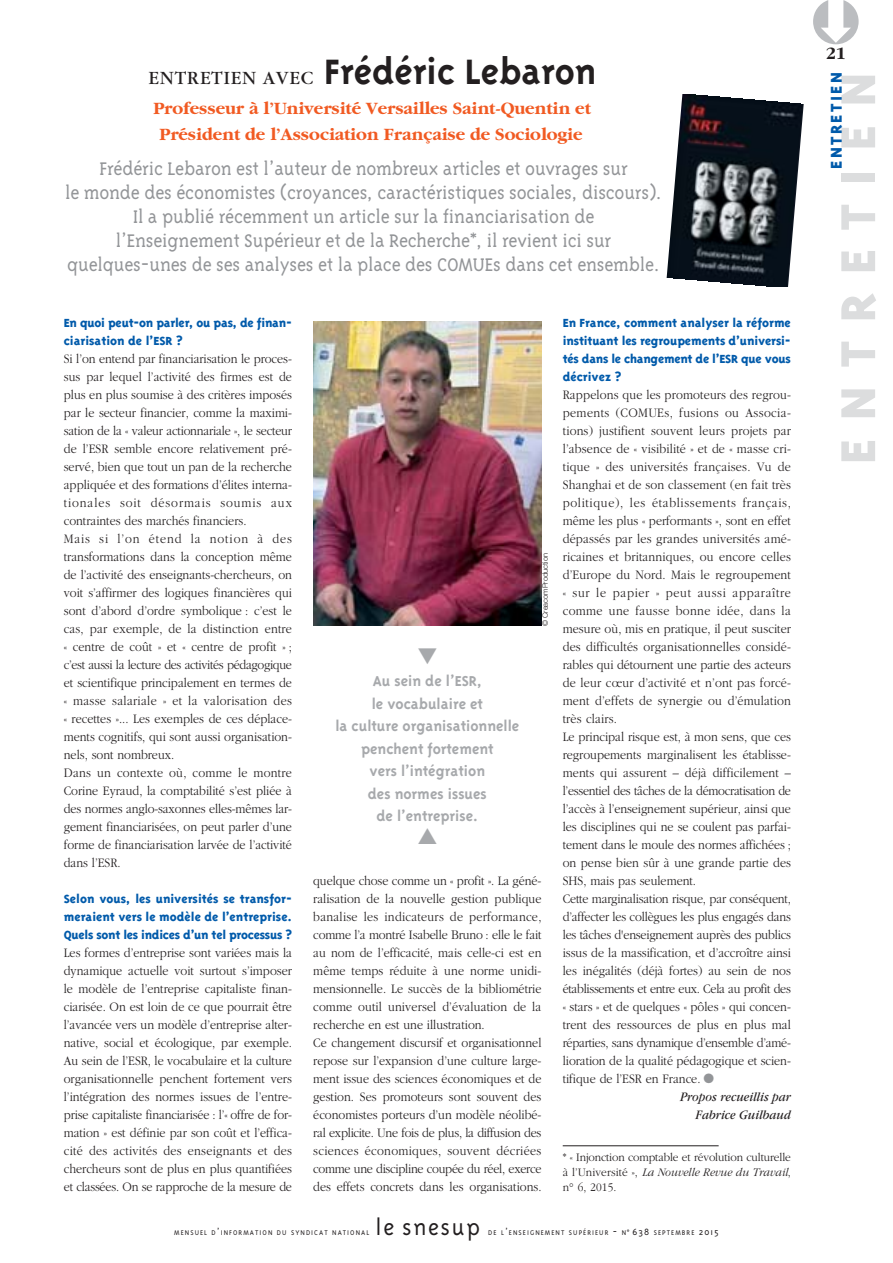
<style>
.page{position:relative;width:893px;height:1263px;background:#fff}
.page>*{position:absolute;margin:0;border:0;box-sizing:border-box;transform-origin:0 0}
.t1{font:800 56.25px "Triplex";letter-spacing:.335em;color:#dcddde}
.t2{font:700 40.5px "Triplex";color:#231f20}
.t3{font:300 25.5px "Triplex";letter-spacing:.07em;color:#231f20}
.t4{font:300 21px/24px "Triplex Serif";letter-spacing:-.01em;color:#939598;text-align:center}
.t5{font:700 18px/25.5px "Garamond";color:#f15a22;text-align:center}
.t6{font:800 18px "Triplex";letter-spacing:.135em;color:#005aaa}
.t7{font:700 18px "Garamond";color:#231f20}
.t8{font:700 16.5px/22.5px "Triplex";color:#a7a9ac;text-align:center}
.t9{font:300 13.5px/18px "Garamond";color:#231f20;scale:.9 1}
.t10{font:800 13.5px "Triplex";letter-spacing:-.01em;color:#005aaa}
.t11{font:300 13.5px "Garamond";letter-spacing:-.02em;color:#231f20;scale:.9 1}
.t12{font:300 13.5px "Garamond";letter-spacing:.055em;color:#231f20;scale:.9 1}
.t13{font:300 13.5px "Garamond";letter-spacing:.03em;color:#231f20;scale:.9 1}
.t14{font:300 13.5px "Garamond";letter-spacing:-.025em;color:#231f20;scale:.9 1}
.t15{font:300 13.5px "Garamond";letter-spacing:.02em;color:#231f20;scale:.9 1}
.t16{font:italic 13.5px "Garamond";letter-spacing:.005em;color:#231f20;scale:.9 1}
.t17{font:300 12px/15px "Garamond";letter-spacing:-.01em;color:#231f20;text-align:justify;scale:.95 1}
.t18{font:300 7.8px "Triplex";letter-spacing:.135em;color:#231f20}
.t19{font:300 7.5px "Helvetica Neue";color:#231f20}
.s1{font-family:"Garamond";font-weight:400;font-size:19.5px}
.s2{font-family:"Triplex";font-weight:800;color:#005aaa}
.s3{color:#939598}
.s4{font-style:italic}
.s5{font-size:10.5px}
</style>
<div class="page">
<img style="left:667px;top:94px;width:137px;height:193px">
<img style="left:313px;top:321px;width:228px;height:304px">
<hr style="left:563px;top:1145px;width:156px;height:1px;background:#231f20">
<p class="t2" style="left:149px;top:56px;width:449px"><span class="s1">ENTRETIEN AVEC</span> Frédéric Lebaron</p>
<p class="t5" style="left:153px;top:97px;width:439px">Professeur à l’Université Versailles Saint-Quentin et<br>Président de l’Association Française de Sociologie</p>
<p class="t4" style="left:65px;top:158px;width:598px">Frédéric Lebaron est l’auteur de nombreux articles et ouvrages sur<br>le monde des économistes (croyances, caractéristiques sociales, discours).<br>Il a publié récemment un article sur la financiarisation de<br>l’Enseignement Supérieur et de la Recherche*, il revient ici sur quelques-unes de ses analyses et la place des COMUEs dans cet ensemble.</p>
<p class="t9" style="left:64px;top:314px;width:255px"><span class="s2">En quoi peut-on parler, ou pas, de finan&shy;ciarisation de l’ESR ?<br></span>Si l’on entend par financiarisation le proces&shy;sus par lequel l’activité des firmes est de plus en plus soumise à des critères imposés par le secteur financier, comme la maximi&shy;sation de la « valeur actionnariale », le secteur de l’ESR semble encore relativement pré&shy;servé, bien que tout un pan de la recherche appliquée et des formations d’élites interna&shy;tionales soit désormais soumis aux contraintes des marchés financiers.<br>Mais si l’on étend la notion à des transformations dans la conception même de l’activité des enseignants-chercheurs, on voit s’affirmer des logiques financières qui sont d’abord d’ordre symbolique : c’est le cas, par exemple, de la distinction entre « centre de coût » et « centre de profit » ; c’est aussi la lecture des activités pédagogique et scientifique principalement en termes de « masse salariale » et la valorisation des « recettes »... Les exemples de ces déplace&shy;ments cognitifs, qui sont aussi organisation&shy;nels, sont nombreux.<br>Dans un contexte où, comme le montre Corine Eyraud, la comptabilité s’est pliée à des normes anglo-saxonnes elles-mêmes lar&shy;gement financiarisées, on peut parler d’une forme de financiarisation larvée de l’activité dans l’ESR.</p>
<p class="t9" style="left:64px;top:890px;width:255px;text-align:justify"><span class="s2">Selon vous, les universités se transfor&shy;meraient vers le modèle de l’entreprise.<br>Quels sont les indices d’un tel processus ?<br></span>Les formes d’entreprise sont variées mais la dynamique actuelle voit surtout s’imposer le modèle de l’entreprise capitaliste finan&shy;ciarisée. On est loin de ce que pourrait être l’avancée vers un modèle d’entreprise alter&shy;native, social et écologique, par exemple.<br>Au sein de l’ESR, le vocabulaire et la culture organisationnelle penchent fortement vers l’intégration des normes issues de l’entre&shy;prise capitaliste financiarisée : l’« offre de for&shy;mation » est définie par son coût et l’effica&shy;cité des activités des enseignants et des chercheurs sont de plus en plus quantifiées et classées. On se rapproche de la mesure de</p>
<p class="t8" style="left:335px;top:671px;width:185px">Au sein de l’ESR,<br>le vocabulaire et<br>la culture organisationnelle penchent fortement<br>vers l’intégration<br>des normes issues<br>de l’entreprise.</p>
<p class="t19" style="left:543px;top:626px;width:75px;rotate:-90deg">© CreacomProduction</p>
<p class="t9" style="left:313px;top:872px;width:255px">quelque chose comme un « profit ». La géné&shy;ralisation de la nouvelle gestion publique banalise les indicateurs de performance, comme l’a montré Isabelle Bruno : elle le fait au nom de l’efficacité, mais celle-ci est en même temps réduite à une norme unidi&shy;mensionnelle. Le succès de la bibliométrie comme outil universel d’évaluation de la recherche en est une illustration.<br>Ce changement discursif et organisationnel repose sur l’expansion d’une culture large&shy;ment issue des sciences économiques et de gestion. Ses promoteurs sont souvent des économistes porteurs d’un modèle néolibé&shy;ral explicite. Une fois de plus, la diffusion des sciences économiques, souvent décriées comme une discipline coupée du réel, exerce des effets concrets dans les organisations.</p>
<p class="t10" style="left:563px;top:317px;width:230px">En France, comment analyser la réforme</p>
<p class="t10" style="left:563px;top:335px;width:230px">instituant les regroupements d’universi-</p>
<p class="t10" style="left:563px;top:353px;width:230px">tés dans le changement de l’ESR que vous</p>
<p class="t10" style="left:563px;top:371px;width:60px">décrivez ?</p>
<p class="t9" style="left:563px;top:386px;width:255px">Rappelons que les promoteurs des regrou-</p>
<p class="t13" style="left:563px;top:407px;width:255px">pements (COMUEs, fusions ou Associa-</p>
<p class="t9" style="left:563px;top:422px;width:255px">tions) justifient souvent leurs projets par</p>
<p class="t9" style="left:563px;top:440px;width:255px">l’absence de « visibilité » et de « masse cri-</p>
<p class="t15" style="left:563px;top:461px;width:255px">tique » des universités françaises. Vu de</p>
<p class="t9" style="left:563px;top:476px;width:255px">Shanghai et de son classement (en fait très</p>
<p class="t12" style="left:563px;top:497px;width:255px">politique), les établissements français,</p>
<p class="t9" style="left:563px;top:512px;width:255px">même les plus « performants », sont en effet</p>
<p class="t9" style="left:563px;top:530px;width:255px">dépassés par les grandes universités amé-</p>
<p class="t9" style="left:563px;top:548px;width:255px">ricaines et britanniques, ou encore celles</p>
<p class="t9" style="left:563px;top:566px;width:255px">d’Europe du Nord. Mais le regroupement</p>
<p class="t12" style="left:563px;top:587px;width:255px">« sur le papier » peut aussi apparaître</p>
<p class="t13" style="left:563px;top:605px;width:255px">comme une fausse bonne idée, dans la</p>
<p class="t9" style="left:563px;top:620px;width:255px">mesure où, mis en pratique, il peut susciter</p>
<p class="t9" style="left:563px;top:638px;width:255px">des difficultés organisationnelles considé-</p>
<p class="t9" style="left:563px;top:656px;width:255px">rables qui détournent une partie des acteurs</p>
<p class="t9" style="left:563px;top:674px;width:255px">de leur cœur d’activité et n’ont pas forcé-</p>
<p class="t9" style="left:563px;top:692px;width:255px">ment d’effets de synergie ou d’émulation</p>
<p class="t9" style="left:563px;top:710px;width:62px">très clairs.</p>
<p class="t9" style="left:563px;top:728px;width:255px">Le principal risque est, à mon sens, que ces</p>
<p class="t9" style="left:563px;top:746px;width:255px">regroupements marginalisent les établisse-</p>
<p class="t9" style="left:563px;top:764px;width:255px">ments qui assurent – déjà difficilement –</p>
<p class="t11" style="left:563px;top:785px;width:255px">l’essentiel des tâches de la démocratisation de</p>
<p class="t9" style="left:563px;top:800px;width:255px">l’accès à l’enseignement supérieur, ainsi que</p>
<p class="t9" style="left:563px;top:818px;width:255px">les disciplines qui ne se coulent pas parfai-</p>
<p class="t9" style="left:563px;top:836px;width:255px">tement dans le moule des normes affichées ;</p>
<p class="t9" style="left:563px;top:854px;width:255px">on pense bien sûr à une grande partie des</p>
<p class="t9" style="left:563px;top:872px;width:150px">SHS, mais pas seulement.</p>
<p class="t9" style="left:563px;top:890px;width:255px">Cette marginalisation risque, par conséquent,</p>
<p class="t9" style="left:563px;top:908px;width:255px">d’affecter les collègues les plus engagés dans</p>
<p class="t9" style="left:563px;top:926px;width:255px">les tâches d'enseignement auprès des publics</p>
<p class="t9" style="left:563px;top:944px;width:255px">issus de la massification, et d’accroître ainsi</p>
<p class="t9" style="left:563px;top:962px;width:255px">les inégalités (déjà fortes) au sein de nos</p>
<p class="t14" style="left:563px;top:983px;width:255px">établissements et entre eux. Cela au profit des</p>
<p class="t9" style="left:563px;top:998px;width:255px">« stars » et de quelques « pôles » qui concen-</p>
<p class="t9" style="left:563px;top:1016px;width:255px">trent des ressources de plus en plus mal</p>
<p class="t11" style="left:563px;top:1037px;width:255px">réparties, sans dynamique d’ensemble d’amé-</p>
<p class="t9" style="left:563px;top:1052px;width:255px">lioration de la qualité pédagogique et scien-</p>
<p class="t9" style="left:563px;top:1070px;width:170px">tifique de l’ESR en France. <span class="s3">●</span></p>
<p class="t16" style="left:680px;top:1092px;width:125px">Propos recueillis par</p>
<p class="t16" style="left:696px;top:1110px;width:107px">Fabrice Guilbaud</p>
<p class="t17" style="left:563px;top:1151px;width:242px">* « Injonction comptable et révolution culturelle à l’Université », <span class="s4">La Nouvelle Revue du Travail</span>, n° 6, 2015.</p>
<p class="t18" style="left:174px;top:1230px;width:197px">MENSUEL D<span class="s5">’</span>INFORMATION DU SYNDICAT NATIONAL</p>
<p class="t3" style="left:375px;top:1218px;width:106px">le snesup</p>
<p class="t18" style="left:488px;top:1230px;width:232px">DE L<span class="s5">’</span>ENSEIGNEMENT SUPÉRIEUR <span class="s5">-</span> N<span class="s5">˚ 638</span> SEPTEMBRE <span class="s5">2015</span></p>
<p class="t7" style="left:826px;top:46px;width:22px">21</p>
<p class="t6" style="left:830px;top:169px;width:98px;rotate:-90deg">ENTRETIEN</p>
<p class="t1" style="left:837px;top:464px;width:393px;rotate:-90deg">ENTRETIEN</p>
</div>
